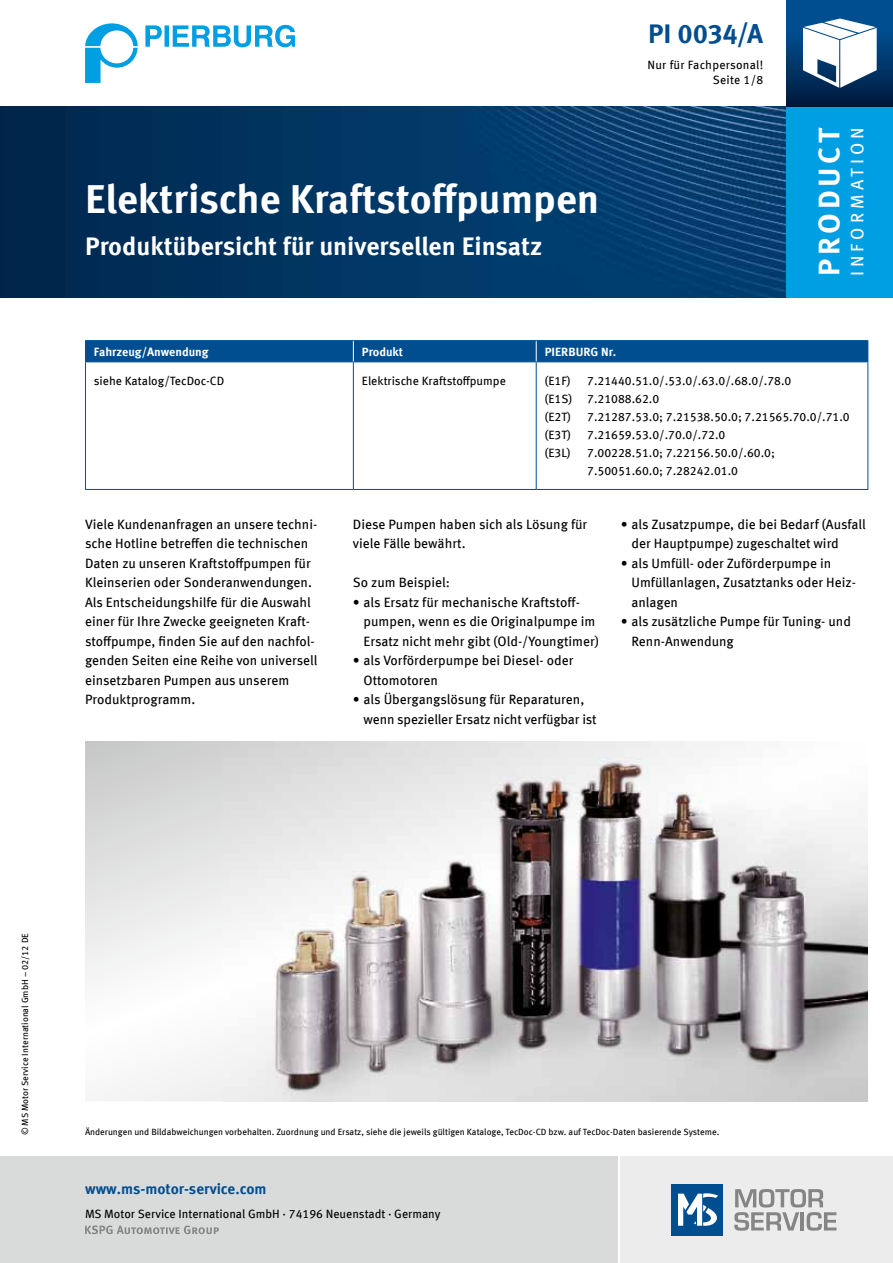
<style>
.page{position:relative;width:893px;height:1263px;background:#fff}
.page>*{position:absolute;margin:0;border:0;box-sizing:border-box;transform-origin:0 0}
.t1{font:700 40.5px "Meta OFC";color:#fff}
.t2{font:700 30px "Meta OFC";letter-spacing:.125em;color:#fff}
.t3{font:700 27px "Meta OFC";letter-spacing:-.005em;color:#004e90}
.t4{font:700 25.5px "Meta OFC";color:#fff}
.t5{font:18px "Meta OFC";letter-spacing:.225em;color:#fff}
.t6{font:700 15px "Meta OFC";color:#004e90}
.t7{font:13.5px/19.5px "Meta OFC";color:#000}
.t8{font:12px/18px "Meta OFC";color:#000}
.t9{font:700 12px "Meta OFC";color:#fff}
.t10{font:12px/15px "Meta OFC";letter-spacing:.02em;color:#000;text-align:right}
.t11{font:9px "Meta OFC";color:#000}
</style>
<div class="page">
<img style="left:0;top:106px;width:787px;height:192px">
<div style="left:621px;top:1157px;width:272px;height:106px;background:#ececec"></div>
<div style="left:0;top:1157px;width:617px;height:106px;background:#d9dada"></div>
<div style="left:672px;top:1184px;width:51px;height:51px;background:#004e90"></div>
<svg style="left:678px;top:1193px;width:40px;height:33px"></svg>
<svg style="left:734px;top:1189px;width:102px;height:42px"></svg>
<div style="left:787px;top:106px;width:106px;height:192px;background:#009ee3"></div>
<svg style="left:787px;top:0;width:106px;height:106px;background:#00396f"></svg>
<svg style="left:803px;top:19px;width:74px;height:69px"></svg>
<svg style="left:85px;top:23px;width:53px;height:60px"></svg>
<svg style="left:145px;top:25px;width:150px;height:22px"></svg>
<svg style="left:85px;top:1225px;width:134px;height:9px"></svg>
<svg style="left:85px;top:741px;width:138px;height:360px"></svg>
<img style="left:223px;top:741px;width:644px;height:360px">
<hr style="left:85px;top:489px;width:268px;height:1px;background:#004e90">
<hr style="left:353px;top:489px;width:183px;height:1px;background:#004e90">
<hr style="left:536px;top:489px;width:332px;height:1px;background:#004e90">
<hr style="left:85px;top:340px;width:268px;height:1px;background:#004e90">
<hr style="left:353px;top:340px;width:183px;height:1px;background:#004e90">
<hr style="left:536px;top:340px;width:332px;height:1px;background:#004e90">
<hr style="left:85px;top:362px;width:1px;height:127px;background:#004e90">
<hr style="left:353px;top:362px;width:1px;height:127px;background:#004e90">
<hr style="left:536px;top:362px;width:1px;height:127px;background:#004e90">
<hr style="left:867px;top:362px;width:1px;height:127px;background:#004e90">
<div style="left:85px;top:341px;width:783px;height:21px;background:#004e90"></div>
<h3 class="t3" style="left:648px;top:16px;width:117px">PI 0034/A</h3>
<h1 class="t1" style="left:85px;top:174px;width:516px">Elektrische-Kraftstoff-pumpen</h1>
<h3 class="t4" style="left:85px;top:230px;width:459px">Produktübersicht für universellen einsatz</h3>
<p class="t10" style="left:647px;top:57px;width:117px">Nur für Fachpersonal!<br>Seite 1/8</p>
<h2 class="t2" style="left:810px;top:276px;width:151px;rotate:-90deg">PrODuCT</h2>
<h3 class="t5" style="left:846px;top:276px;width:150px;rotate:-90deg">INFORMATION</h3>
<p class="t9" style="left:94px;top:344px;width:116px">Fahrzeug/Anwendung</p>
<p class="t9" style="left:362px;top:344px;width:43px">Produkt</p>
<p class="t9" style="left:545px;top:344px;width:73px">PIerburg Nr.</p>
<p class="t8" style="left:94px;top:372px;width:132px">siehe Katalog/TecDoc-CD</p>
<p class="t8" style="left:362px;top:372px;width:146px">Elektrische Kraftstoffpumpe</p>
<p class="t8" style="left:545px;top:372px;width:27px">(E1F)</p>
<p class="t8" style="left:587px;top:372px;width:206px">7.21440.51.0/.53.0/.63.0/.68.0/.78.0</p>
<p class="t8" style="left:545px;top:390px;width:29px">(E1S)</p>
<p class="t8" style="left:587px;top:390px;width:74px">7.21088.62.0</p>
<p class="t8" style="left:545px;top:408px;width:27px">(E2T)</p>
<p class="t8" style="left:587px;top:408px;width:264px">7.21287.53.0; 7.21538.50.0; 7.21565.70.0/.71.0</p>
<p class="t8" style="left:545px;top:426px;width:27px">(E3T)</p>
<p class="t8" style="left:587px;top:426px;width:140px">7.21659.53.0/.70.0/.72.0</p>
<p class="t8" style="left:545px;top:444px;width:27px">(E3L)</p>
<p class="t8" style="left:587px;top:444px;width:189px">7.00228.51.0; 7.22156.50.0/.60.0;<br>7.50051.60.0; 7.28242.01.0</p>
<p class="t7" style="left:85px;top:515px;width:234px">Viele Kundenanfragen an unsere techni&shy;sche Hotline betreffen die technischen Daten zu unseren Kraftstoffpumpen für Kleinserien oder Sonderanwendungen.<br>Als Entscheidungshilfe für die Auswahl einer für Ihre Zwecke geeigneten Kraft&shy;stoffpumpe, finden Sie auf den nachfol&shy;genden Seiten eine Reihe von universell einsetzbaren Pumpen aus unserem Produktprogramm.</p>
<p class="t7" style="left:353px;top:514px;width:236px">Diese Pumpen haben sich als Lösung für viele Fälle bewährt.</p>
<p class="t7" style="left:353px;top:573px;width:99px">So zum Beispiel:</p>
<p class="t7" style="left:364px;top:592px;width:237px;text-indent:-11px">• als Ersatz für mechanische Kraftstoff&shy;pumpen, wenn es die Originalpumpe im<br>Ersatz nicht mehr gibt (Old-/Youngtimer)</p>
<p class="t7" style="left:364px;top:651px;width:211px;text-indent:-11px">• als Vorförderpumpe bei Diesel- oder<br>Ottomotoren</p>
<p class="t7" style="left:364px;top:690px;width:234px;text-indent:-11px">• als Übergangslösung für Reparaturen, wenn spezieller Ersatz nicht verfügbar ist</p>
<p class="t7" style="left:631px;top:514px;width:236px;text-indent:-11px">• als Zusatzpumpe, die bei Bedarf (Ausfall der Hauptpumpe) zugeschaltet wird</p>
<p class="t7" style="left:631px;top:553px;width:226px;text-indent:-11px">• als Umfüll- oder Zuförderpumpe in<br>Umfüllanlagen, Zusatztanks oder Heiz&shy;anlagen</p>
<p class="t7" style="left:631px;top:612px;width:221px;text-indent:-11px">• als zusätzliche Pumpe für Tuning- und<br>Renn-Anwendung</p>
<p class="t11" style="left:19px;top:1135px;width:204px;rotate:-90deg">© MS Motor Service International GmbH – 02/12 DE</p>
<p class="t11" style="left:85px;top:1126px;width:636px">Änderungen und Bildabweichungen vorbehalten. Zuordnung und Ersatz, siehe die jeweils gültigen Kataloge, TecDoc-CD bzw. auf TecDoc-Daten basierende Systeme.</p>
<p class="t6" style="left:85px;top:1179px;width:183px">www.ms-motor-service.com</p>
<p class="t8" style="left:85px;top:1204px;width:357px">MS Motor Service International GmbH · 74196 Neuenstadt · Germany</p>
</div>
